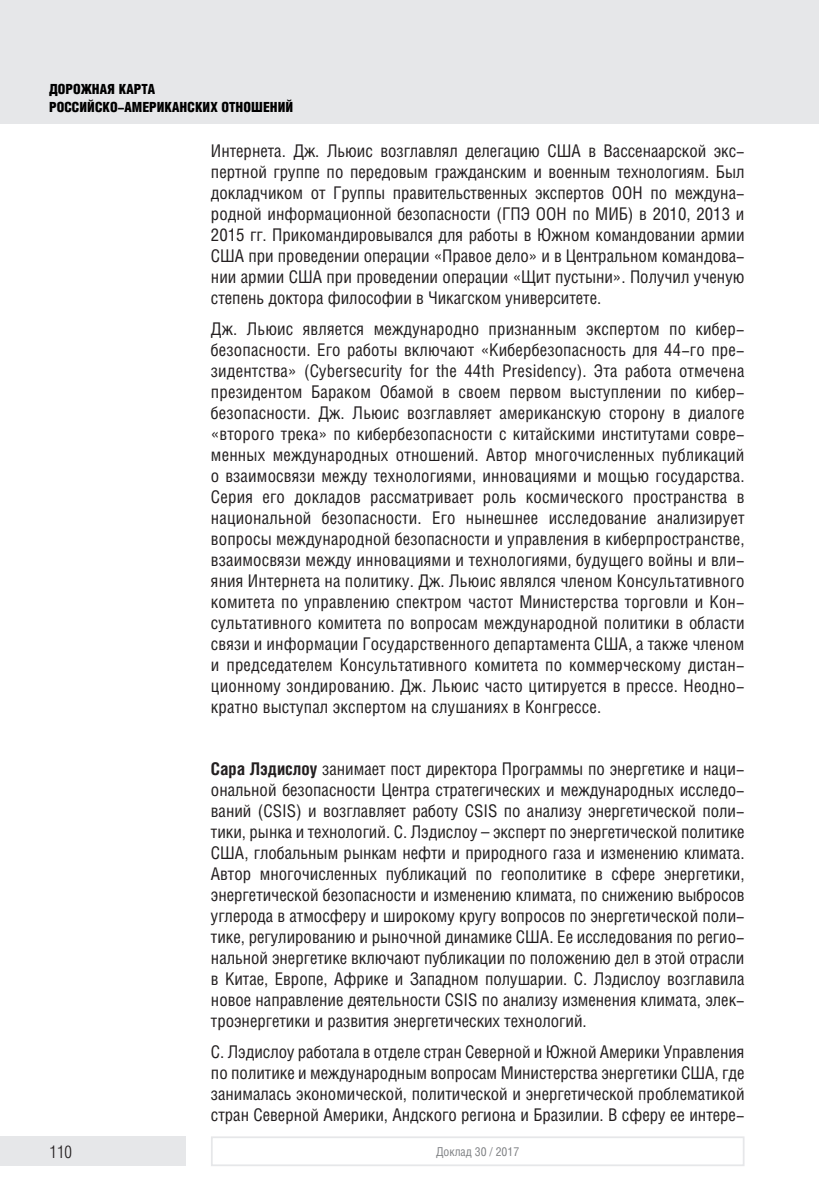
<style>
.page{position:relative;width:819px;height:1191px;background:#fff}
.page>*{position:absolute;margin:0;border:0;box-sizing:border-box;transform-origin:0 0}
.Основной_текст{font:17.5px/21px "Helios Cond";color:#231f20;text-align:justify}
.t1{font:300 17.5px "Helios Cond";color:#231f20}
.t2{font:900 14px/17.5px "Helios Cond";color:#000}
.t3{font:12.25px "Helios Cond";color:#808285}
.s1{font-weight:700}
</style>
<div class="page">
<div style="left:0;top:0;width:819px;height:124px;background:#e6e7e9"></div>
<div style="left:0;top:1136px;width:186px;height:30px;background:#e6e7e9"></div>
<div style="left:211px;top:1136px;width:533px;height:30px;border:2px solid #e6e7e9"></div>
<p class="t2" style="left:49px;top:81px;width:246px">ДОРОЖНАЯ КАРТА<br>РОССИЙСКО-АМЕРИКАНСКИХ ОТНОШЕНИЙ</p>
<p class="Основной_текст" style="left:211px;top:140px;width:535px">Интернета. Дж. Льюис возглавлял делегацию США в Вассенаарской экс&shy;пертной группе по передовым гражданским и военным технологиям. Был докладчиком от Группы правительственных экспертов ООН по междуна&shy;родной информационной безопасности (ГПЭ ООН по МИБ) в 2010, 2013 и 2015 гг. Прикомандировывался для работы в Южном командовании армии США при проведении операции «Правое дело» и в Центральном командова&shy;нии армии США при проведении операции «Щит пустыни». Получил ученую степень доктора философии в Чикагском университете.</p>
<p class="Основной_текст" style="left:211px;top:318px;width:535px">Дж. Льюис является международно признанным экспертом по кибер&shy;безопасности. Его работы включают «Кибербезопасность для 44-го пре&shy;зидентства» (Cybersecurity for the 44th Presidency). Эта работа отмечена президентом Бараком Обамой в своем первом выступлении по кибер&shy;безопасности. Дж. Льюис возглавляет американскую сторону в диалоге «второго трека» по кибербезопасности с китайскими институтами совре&shy;менных международных отношений. Автор многочисленных публикаций о взаимосвязи между технологиями, инновациями и мощью государства.<br>Серия его докладов рассматривает роль космического пространства в национальной безопасности. Его нынешнее исследование анализирует вопросы международной безопасности и управления в киберпространстве, взаимосвязи между инновациями и технологиями, будущего войны и вли&shy;яния Интернета на политику. Дж. Льюис являлся членом Консультативного комитета по управлению спектром частот Министерства торговли и Кон&shy;сультативного комитета по вопросам международной политики в области связи и информации Государственного департамента США, а также членом и председателем Консультативного комитета по коммерческому дистан&shy;ционному зондированию. Дж. Льюис часто цитируется в прессе. Неодно&shy;кратно выступал экспертом на слушаниях в Конгрессе.</p>
<p class="Основной_текст" style="left:211px;top:758px;width:535px"><span class="s1">Сара Лэдислоу</span> занимает пост директора Программы по энергетике и наци&shy;ональной безопасности Центра стратегических и международных исследо&shy;ваний (CSIS) и возглавляет работу CSIS по анализу энергетической поли&shy;тики, рынка и технологий. С. Лэдислоу – эксперт по энергетической политике США, глобальным рынкам нефти и природного газа и изменению климата.<br>Автор многочисленных публикаций по геополитике в сфере энергетики, энергетической безопасности и изменению климата, по снижению выбросов углерода в атмосферу и широкому кругу вопросов по энергетической поли&shy;тике, регулированию и рыночной динамике США. Ее исследования по регио&shy;нальной энергетике включают публикации по положению дел в этой отрасли в Китае, Европе, Африке и Западном полушарии. С. Лэдислоу возглавила новое направление деятельности CSIS по анализу изменения климата, элек&shy;троэнергетики и развития энергетических технологий.</p>
<p class="Основной_текст" style="left:211px;top:1041px;width:535px">С. Лэдислоу работала в отделе стран Северной и Южной Америки Управления по политике и международным вопросам Министерства энергетики США, где занималась экономической, политической и энергетической проблематикой стран Северной Америки, Андского региона и Бразилии. В сферу ее интере-</p>
<p class="t1" style="left:50px;top:1142px;width:24px">110</p>
<p class="t3" style="left:436px;top:1144px;width:84px">Доклад 30 / 2017</p>
</div>
